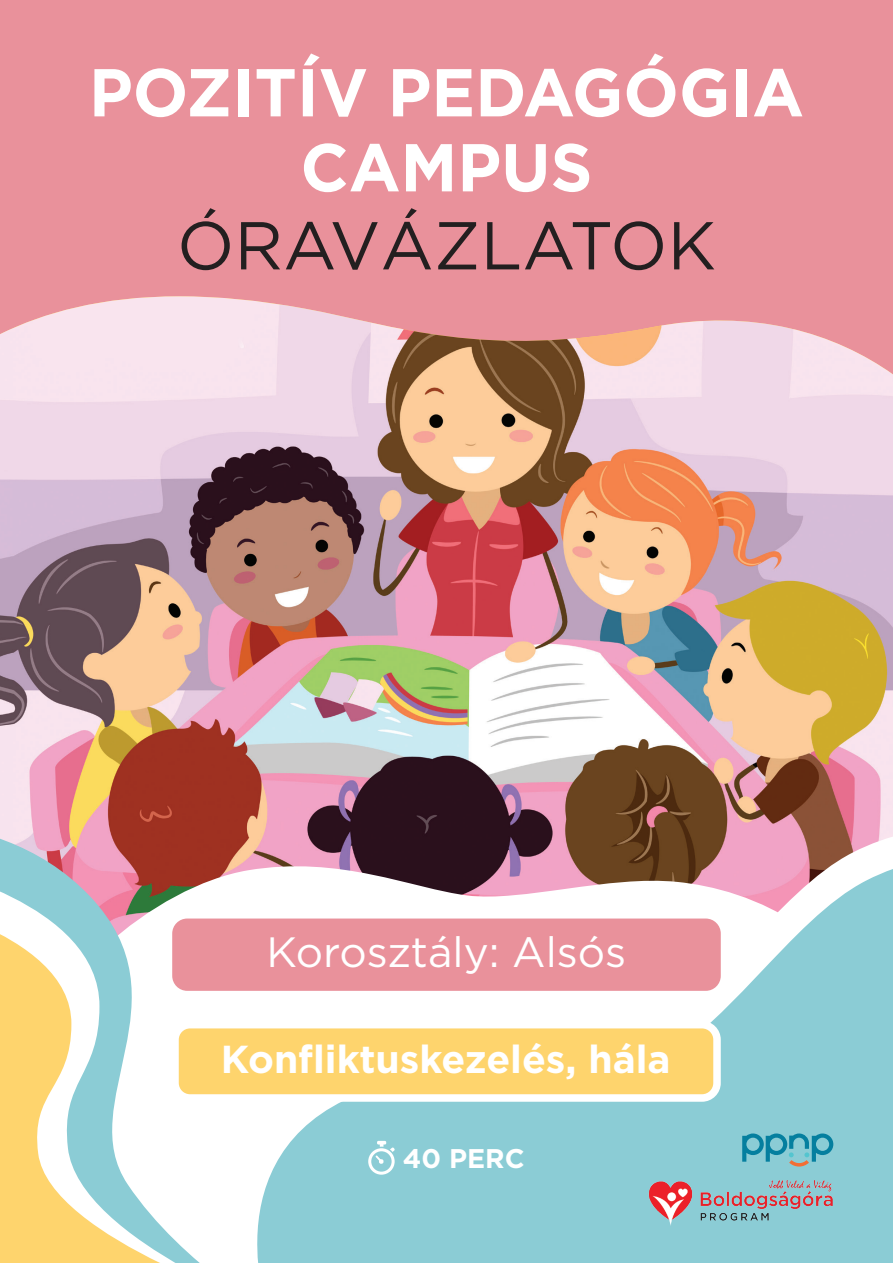
<style>
.page{position:relative;width:893px;height:1263px;background:#e9919b}
.page>*{position:absolute;margin:0;border:0;box-sizing:border-box;transform-origin:0 0}
.t1{font:700 67.5px/75px "Gotham HTF";color:#fff;text-align:center}
.t2{font:67.5px "Gotham HTF";color:#231f20}
.t3{font:42.3px "Gotham HTF";color:#fff}
.t4{font:700 39px "Gotham HTF";color:#fff}
.jatek_neve{font:700 27px "Gotham HTF";color:#fff}
</style>
<div class="page">
<img style="left:0;top:296px;width:893px;height:519px">
<svg style="left:0;top:791px;width:280px;height:75px;background:#c67874"></svg>
<svg style="left:0;top:866px;width:194px;height:30px;background:#ad9198"></svg>
<svg style="left:194px;top:815px;width:699px;height:81px;background:#814e4d"></svg>
<svg style="left:0;top:896px;width:207px;height:367px;background:#e3e4c9"></svg>
<svg style="left:207px;top:843px;width:686px;height:420px;background:#adcbd1"></svg>
<svg style="left:368px;top:1141px;width:27px;height:34px"></svg>
<img style="left:648px;top:1180px;width:187px;height:46px">
<svg style="left:742px;top:1133px;width:91px;height:33px;background:#5fafbf"></svg>
<div style="left:172px;top:918px;width:549px;height:73px;background:#e9919b;border-radius:15px"></div>
<div style="left:175px;top:1025px;width:542px;height:73px;background:#fed46d;border-radius:15px"></div>
<div style="left:171px;top:1021px;width:550px;height:81px;border:8px solid #fff;border-radius:15px"></div>
<p class="t1" style="left:89px;top:53px;width:716px">POZITÍV PEDAGÓGIA<br>CAMPUS</p>
<p class="t2" style="left:177px;top:208px;width:540px">ÓRAVÁZLATOK</p>
<p class="t3" style="left:267px;top:929px;width:361px">Korosztály: Alsós</p>
<p class="t4" style="left:221px;top:1036px;width:451px">Konfliktuskezelés, hála</p>
<p class="jatek_neve" style="left:403px;top:1143px;width:123px">40 PERC</p>
</div>
